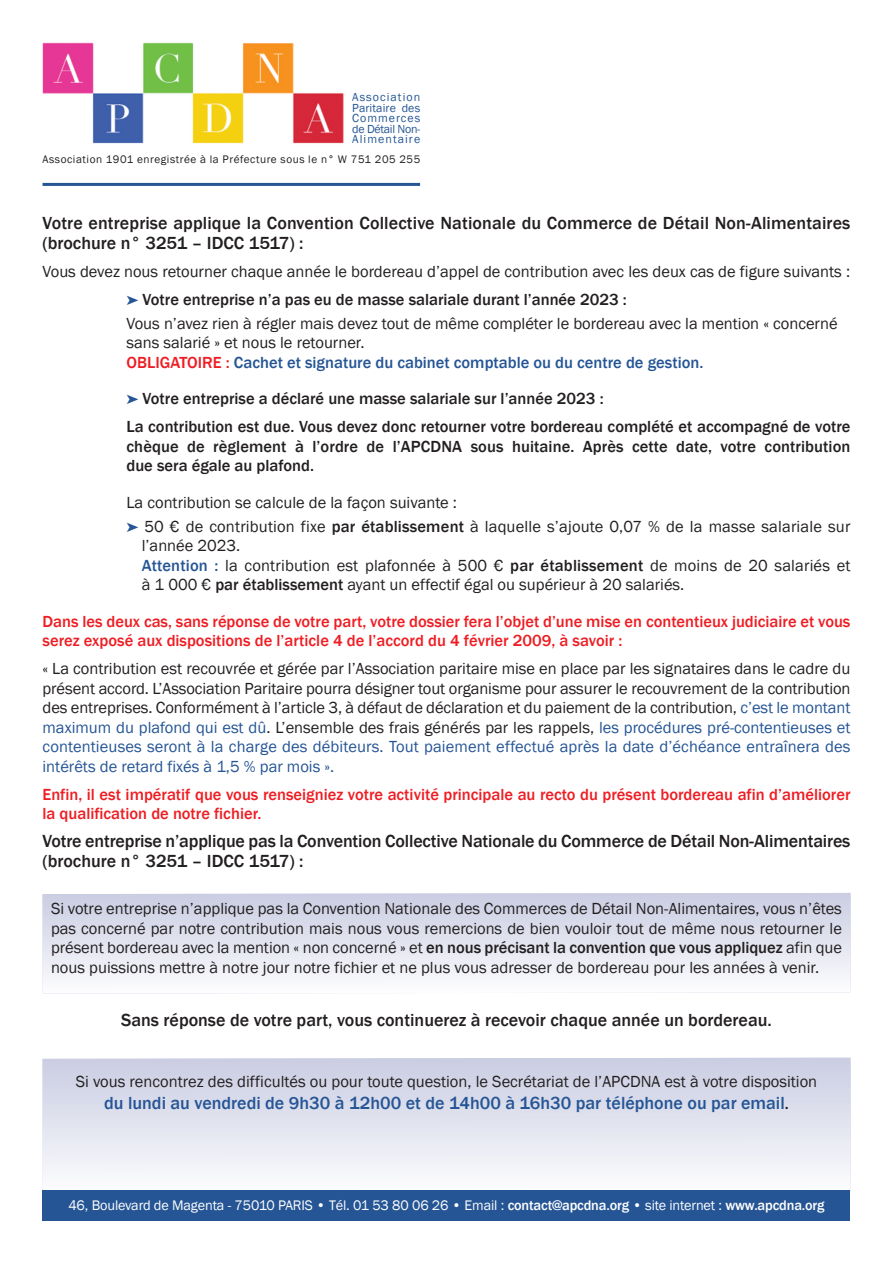
<style>
.page{position:relative;width:893px;height:1263px;background:#fff}
.page>*{position:absolute;margin:0;border:0;box-sizing:border-box;transform-origin:0 0}
.t1{font:500 18px/19.5px "Franklin Gothic";color:#231f20}
.t2{font:500 18px "Franklin Gothic";color:#255595}
.t3{font:16.5px/19.5px "Franklin Gothic";color:#231f20}
.t4{font:500 16.5px/19.5px "Franklin Gothic";color:#ee1d23}
.t5{font:500 16.5px/28px "Franklin Gothic";color:#231f20}
.t6{font:14.25px "Franklin Gothic";letter-spacing:-.01em;color:#fff}
.t7{font:12px/10.5px "Franklin Gothic";letter-spacing:.08em;color:#255595;text-align:justify}
.t8{font:11.25px "Franklin Gothic";letter-spacing:.05em;color:#231f20}
.s1{font-weight:500;color:#ee1d23}
.s2{font-weight:500;color:#255595}
.s3{font-weight:500}
.s4{color:#255595}
.s5{font-size:16.5px;color:#231f20}
</style>
<div class="page">
<svg style="left:43px;top:893px;width:808px;height:100px"></svg>
<svg style="left:43px;top:1058px;width:808px;height:135px"></svg>
<img style="left:42px;top:42px;width:302px;height:102px">
<hr style="left:43px;top:183px;width:377px;height:3px;background:#255595">
<div style="left:43px;top:1191px;width:807px;height:30px;background:#255595"></div>
<p class="t7" style="left:352px;top:92px;width:69px">Association Paritaire des Commerces de Détail Non-Alimentaire</p>
<p class="t8" style="left:43px;top:153px;width:379px">Association 1901 enregistrée à la Préfecture sous le n° W 751 205 255</p>
<p class="t1" style="left:43px;top:213px;width:809px">Votre entreprise applique la Convention Collective Nationale du Commerce de Détail Non-Alimentaires (brochure n° 3251 – IDCC 1517) :</p>
<p class="t3" style="left:43px;top:261px;width:809px">Vous devez nous retourner chaque année le bordereau d’appel de contribution avec les deux cas de figure suivants :</p>
<p class="t5" style="left:143px;top:285px;width:486px">Votre entreprise n’a pas eu de masse salariale durant l’année 2023 :</p>
<p class="t3" style="left:126px;top:313px;width:713px">Vous n’avez rien à régler mais devez tout de même compléter le bordereau avec la mention « concerné sans salarié » et nous le retourner.<br><span class="s1">OBLIGATOIRE :</span> <span class="s2">Cachet et signature du cabinet comptable ou du centre de gestion.</span></p>
<p class="t5" style="left:126px;top:384px;width:725px;text-indent:16px">Votre entreprise a déclaré une masse salariale sur l’année 2023 :<br>La contribution est due. Vous devez donc retourner votre bordereau complété et accompagné de votre</p>
<p class="t5" style="left:126px;top:436px;width:725px;line-height:19.5px">chèque de règlement à l’ordre de l’APCDNA sous huitaine. Après cette date, votre contribution due sera égale au plafond.</p>
<p class="t3" style="left:144px;top:490px;width:708px;line-height:23.7px;text-indent:-18px">La contribution se calcule de la façon suivante :<br>50 € de contribution fixe <span class="s3">par établissement</span> à laquelle s’ajoute 0,07 % de la masse salariale sur</p>
<p class="t3" style="left:142px;top:535px;width:710px">l’année 2023.<br><span class="s2">Attention :</span> la contribution est plafonnée à 500 € <span class="s3">par établissement</span> de moins de 20 salariés et à 1 000 € <span class="s3">par établissement</span> ayant un effectif égal ou supérieur à 20 salariés.</p>
<p class="t4" style="left:43px;top:611px;width:809px">Dans les deux cas, sans réponse de votre part, votre dossier fera l’objet d’une mise en contentieux judiciaire et vous serez exposé aux dispositions de l’article 4 de l’accord du 4 février 2009, à savoir :</p>
<p class="t3" style="left:43px;top:658px;width:809px;text-align:justify">« La contribution est recouvrée et gérée par l’Association paritaire mise en place par les signataires dans le cadre du présent accord. L’Association Paritaire pourra désigner tout organisme pour assurer le recouvrement de la contribution des entreprises. Conformément à l’article 3, à défaut de déclaration et du paiement de la contribution, <span class="s4">c’est le montant maximum du plafond qui est dû</span>. L’ensemble des frais générés par les rappels, <span class="s4">les procédures pré-contentieuses et contentieuses seront à la charge des débiteurs. Tout paiement effectué après la date d’échéance entraînera des intérêts de retard fixés à 1,5 % par mois ».</span></p>
<p class="t4" style="left:43px;top:784px;width:809px">Enfin, il est impératif que vous renseigniez votre activité principale au recto du présent bordereau afin d’améliorer la qualification de notre fichier.</p>
<p class="t1" style="left:43px;top:831px;width:809px">Votre entreprise n’applique pas la Convention Collective Nationale du Commerce de Détail Non-Alimentaires (brochure n° 3251 – IDCC 1517) :</p>
<p class="t3" style="left:51px;top:898px;width:792px;text-align:justify">Si votre entreprise n’applique pas la Convention Nationale des Commerces de Détail Non-Alimentaires, vous n’êtes pas concerné par notre contribution mais nous vous remercions de bien vouloir tout de même nous retourner le présent bordereau avec la mention « non concerné » et <span class="s3">en nous précisant la convention que vous appliquez</span> afin que nous puissions mettre à notre jour notre fichier et ne plus vous adresser de bordereau pour les années à venir.</p>
<p class="t1" style="left:121px;top:1010px;width:652px">Sans réponse de votre part, vous continuerez à recevoir chaque année un bordereau.</p>
<p class="t3" style="left:76px;top:1072px;width:743px">Si vous rencontrez des difficultés ou pour toute question, le Secrétariat de l’APCDNA est à votre disposition</p>
<p class="t2" style="left:104px;top:1092px;width:686px">du lundi au vendredi de 9h30 à 12h00 et de 14h00 à 16h30 par téléphone ou par email<span class="s5">.</span></p>
<p class="t6" style="left:68px;top:1196px;width:758px">46, Boulevard de Magenta - 75010 PARIS • Tél. 01 53 80 06 26 • Email : <span class="s3">contact@apcdna.org</span> • site internet : <span class="s3">www.apcdna.org</span></p>
</div>
